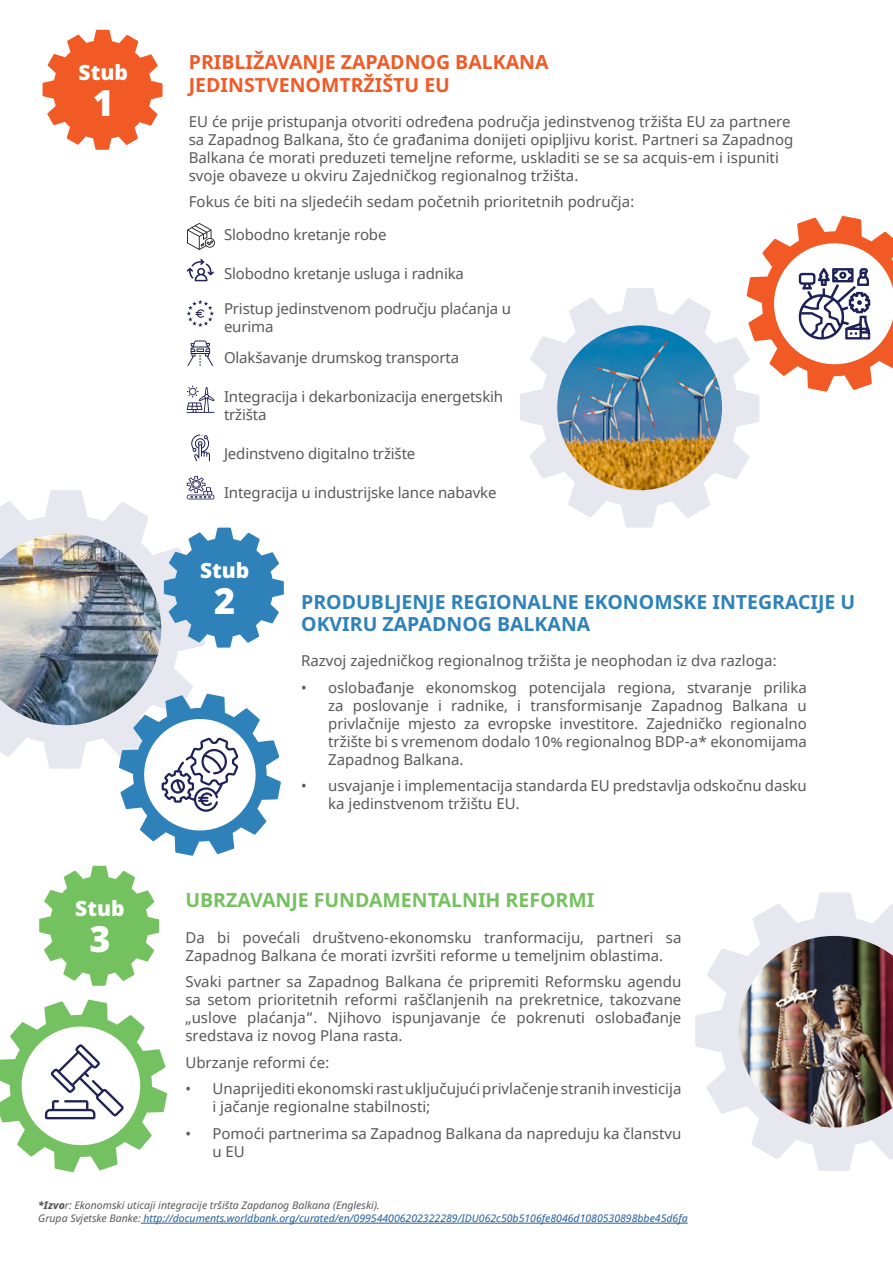
<style>
.page{position:relative;width:893px;height:1263px;background:#fff}
.page>*{position:absolute;margin:0;border:0;box-sizing:border-box;transform-origin:0 0}
.t1{font:900 36px "Noto Sans";color:#fff}
.t2{font:900 21px "Noto Sans";color:#fff}
.t3{font:700 19.5px/22.5px "Noto Sans";color:#2e82b9}
.t4{font:700 19.5px/22.5px "Noto Sans";color:#f15a27}
.t5{font:700 19.5px "Noto Sans";color:#74c15f}
.t6{font:15px/18px "Noto Sans";color:#58585a}
.t7{font:italic 10.5px/13.5px "Noto Sans";color:#215e9e}
.s1{color:#58585a}
</style>
<div class="page">
<svg style="left:43px;top:30px;width:120px;height:120px"></svg>
<svg style="left:39px;top:866px;width:120px;height:120px"></svg>
<div style="left:54px;top:882px;width:91px;height:89px;background:#74c15f;border-radius:50%"></div>
<svg style="left:0;top:490px;width:205px;height:38px"></svg>
<svg style="left:520px;top:288px;width:239px;height:240px"></svg>
<img style="left:695px;top:892px;width:198px;height:279px">
<svg style="left:187px;top:340px;width:26px;height:26px"></svg>
<svg style="left:187px;top:385px;width:28px;height:28px"></svg>
<svg style="left:191px;top:434px;width:19px;height:27px"></svg>
<svg style="left:187px;top:476px;width:27px;height:23px"></svg>
<svg style="left:187px;top:259px;width:27px;height:22px"></svg>
<svg style="left:187px;top:300px;width:27px;height:27px"></svg>
<svg style="left:0;top:1000px;width:167px;height:172px"></svg>
<hr style="left:141px;top:1223px;width:547px;height:1px;background:#215e9e">
<svg style="left:746px;top:216px;width:147px;height:176px"></svg>
<img style="left:0;top:528px;width:284px;height:328px">
<img style="left:188px;top:223px;width:26px;height:27px">
<h2 class="t2" style="left:79px;top:61px;width:51px">Stub</h2>
<h1 class="t1" style="left:93px;top:83px;width:23px">1</h1>
<h2 class="t2" style="left:75px;top:897px;width:51px">Stub</h2>
<h1 class="t1" style="left:89px;top:919px;width:23px">3</h1>
<h3 class="t4" style="left:189px;top:51px;width:361px">PRIBLIŽAVANJE ZAPADNOG BALKANA<br>JEDINSTVENOMTRŽIŠTU EU</h3>
<p class="t6" style="left:189px;top:113px;width:606px">EU će prije pristupanja otvoriti određena područja jedinstvenog tržišta EU za partnere sa Zapadnog Balkana, što će građanima donijeti opipljivu korist. Partneri sa Zapadnog Balkana će morati preduzeti temeljne reforme, uskladiti se se sa acquis-em i ispuniti svoje obaveze u okviru Zajedničkog regionalnog tržišta.</p>
<p class="t6" style="left:189px;top:193px;width:447px">Fokus će biti na sljedećih sedam početnih prioritetnih područja:</p>
<p class="t6" style="left:224px;top:226px;width:164px">Slobodno kretanje robe</p>
<p class="t6" style="left:224px;top:265px;width:242px">Slobodno kretanje usluga i radnika</p>
<p class="t6" style="left:224px;top:300px;width:289px">Pristup jedinstvenom području plaćanja u eurima</p>
<p class="t6" style="left:224px;top:349px;width:237px">Olakšavanje drumskog transporta</p>
<p class="t6" style="left:224px;top:388px;width:281px">Integracija i dekarbonizacija energetskih tržišta</p>
<p class="t6" style="left:224px;top:445px;width:193px">Jedinstveno digitalno tržište</p>
<p class="t6" style="left:224px;top:484px;width:274px">Integracija u industrijske lance nabavke</p>
<h2 class="t2" style="left:200px;top:558px;width:51px">Stub</h2>
<h1 class="t1" style="left:214px;top:581px;width:23px">2</h1>
<h3 class="t3" style="left:301px;top:591px;width:556px">PRODUBLJENJE REGIONALNE EKONOMSKE INTEGRACIJE U<br>OKVIRU ZAPADNOG BALKANA</h3>
<p class="t6" style="left:301px;top:652px;width:477px">Razvoj zajedničkog regionalnog tržišta je neophodan iz dva razloga:</p>
<p class="t6" style="left:328px;top:679px;width:480px;text-align:justify;text-indent:-27px">• oslobađanje ekonomskog potencijala regiona, stvaranje prilika za poslovanje i radnike, i transformisanje Zapadnog Balkana u privlačnije mjesto za evropske investitore. Zajedničko regionalno tržište bi s vremenom dodalo 10% regionalnog BDP-a* ekonomijama Zapadnog Balkana.</p>
<p class="t6" style="left:328px;top:777px;width:480px;text-indent:-27px">• usvajanje i implementacija standarda EU predstavlja odskočnu dasku ka jedinstvenom tržištu EU.</p>
<h3 class="t5" style="left:185px;top:889px;width:410px">UBRZAVANJE FUNDAMENTALNIH REFORMI</h3>
<p class="t6" style="left:185px;top:929px;width:497px">Da bi povećali društveno-ekonomsku tranformaciju, partneri sa<br>Zapadnog Balkana će morati izvršiti reforme u temeljnim oblastima.</p>
<p class="t6" style="left:185px;top:973px;width:497px;text-align:justify">Svaki partner sa Zapadnog Balkana će pripremiti Reformsku agendu sa setom prioritetnih reformi raščlanjenih na prekretnice, takozvane „uslove plaćanja“. Njihovo ispunjavanje će pokrenuti oslobađanje sredstava iz novog Plana rasta.</p>
<p class="t6" style="left:185px;top:1054px;width:146px">Ubrzanje reformi će:</p>
<p class="t6" style="left:212px;top:1080px;width:470px;text-indent:-27px">• Unaprijediti ekonomski rast uključujući privlačenje stranih investicija i jačanje regionalne stabilnosti;</p>
<p class="t6" style="left:212px;top:1125px;width:470px;text-indent:-27px">• Pomoći partnerima sa Zapadnog Balkana da napreduju ka članstvu u EU</p>
<p class="t7" style="left:38px;top:1198px;width:651px"><span class="s1">*Izvor: Ekonomski uticaji integracije tršišta Zapdanog Balkana (Engleski).<br>Grupa Svjetske Banke:</span> http://documents.worldbank.org/curated/en/099544006202322289/IDU062c50b5106fe8046d1080530898bbe45d6fa</p>
</div>
